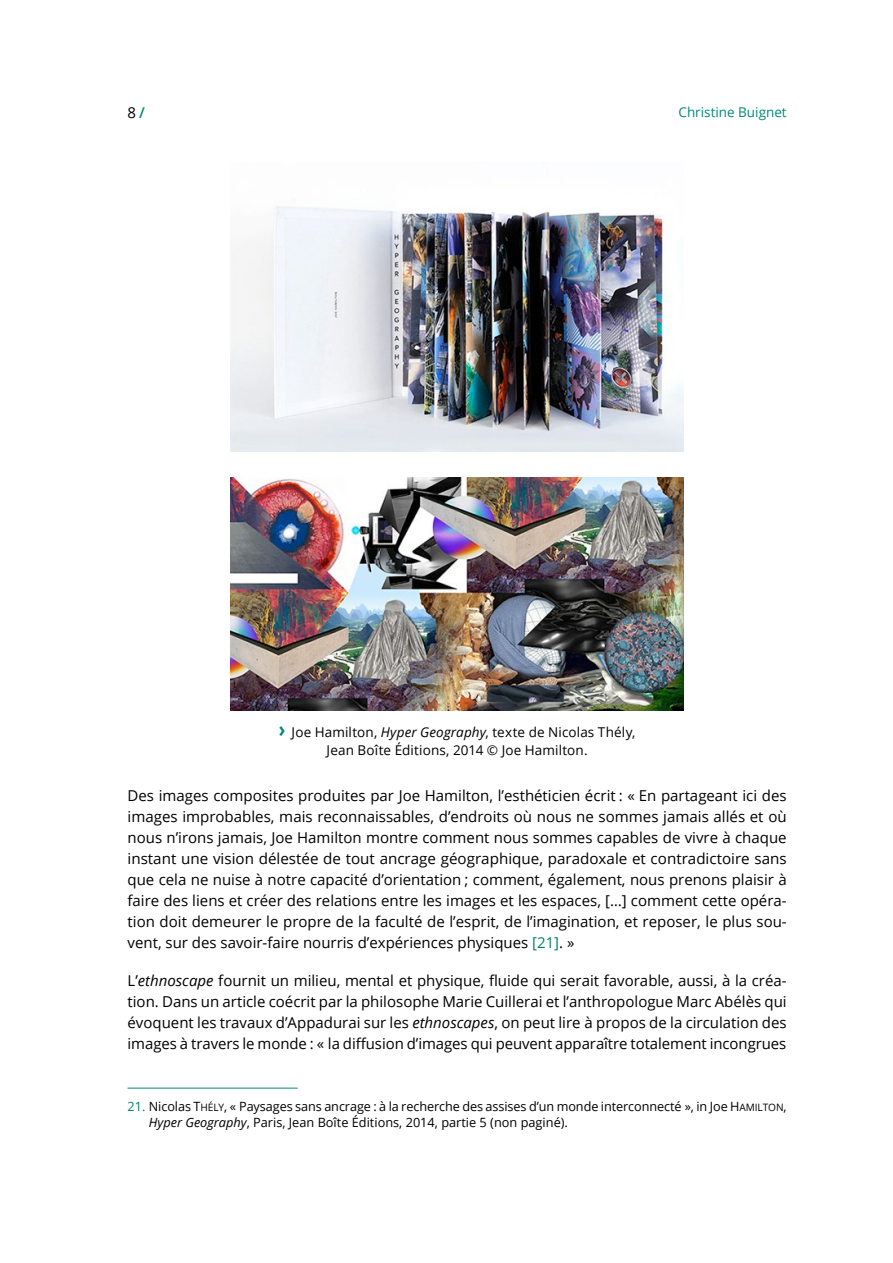
<style>
.page{position:relative;width:893px;height:1263px;background:#fff}
.page>*{position:absolute;margin:0;border:0;box-sizing:border-box;transform-origin:0 0}
.t1{font:15px/21px "Open Sans";color:#000;text-align:justify}
.t2{font:13.5px/18px "Open Sans";letter-spacing:.01em;color:#000;text-align:center}
.t3{font:13.5px "Open Sans";color:#00897a}
.t4{font:12.75px/16.2px "Open Sans";letter-spacing:-.005em;color:#000}
.s1{font-weight:600;color:#00897a}
.s2{font-weight:700;font-size:21.6px;color:#00897a}
.s3{font-style:italic}
.s4{color:#00806d}
.s5{font-family:"Open Sans SC800"}
.s6{font-family:"Open Sans SC800";font-size:10.2px}
</style>
<div class="page">
<img style="left:230px;top:206px;width:454px;height:245px">
<img style="left:230px;top:478px;width:454px;height:232px">
<hr style="left:128px;top:1088px;width:170px;height:1px;background:#00897a">
<p class="t1" style="left:128px;top:101px;width:19px">8<span class="s1">/</span></p>
<p class="t3" style="left:678px;top:102px;width:110px">Christine Buignet</p>
<p class="t2" style="left:279px;top:722px;width:358px"><span class="s2">›</span> Joe Hamilton, <span class="s3">Hyper Geography</span>, texte de Nicolas Thély,<br>Jean Boîte Éditions, 2014 © Joe Hamilton.</p>
<p class="t1" style="left:128px;top:785px;width:661px">Des images composites produites par Joe Hamilton, l’esthéticien écrit : « En partageant ici des images improbables, mais reconnaissables, d’endroits où nous ne sommes jamais allés et où nous n’irons jamais, Joe Hamilton montre comment nous sommes capables de vivre à chaque instant une vision délestée de tout ancrage géographique, paradoxale et contradictoire sans que cela ne nuise à notre capacité d’orientation ; comment, également, nous prenons plaisir à faire des liens et créer des relations entre les images et les espaces, […] comment cette opéra&shy;tion doit demeurer le propre de la faculté de l’esprit, de l’imagination, et reposer, le plus sou&shy;vent, sur des savoir-faire nourris d’expériences physiques <span class="s4">[21]</span>. »</p>
<p class="t1" style="left:128px;top:970px;width:661px">L’<span class="s3">ethnoscape</span> fournit un milieu, mental et physique, fluide qui serait favorable, aussi, à la créa&shy;tion. Dans un article coécrit par la philosophe Marie Cuillerai et l’anthropologue Marc Abélès qui évoquent les travaux d’Appadurai sur les <span class="s3">ethnoscapes</span>, on peut lire à propos de la circulation des images à travers le monde : « la diffusion d’images qui peuvent apparaître totalement incongrues</p>
<p class="t4" style="left:149px;top:1098px;width:639px;text-indent:-21px"><span class="s4">21.</span> Nicolas <span class="s5">T</span><span class="s6">HÉLY</span>, « Paysages sans ancrage : à la recherche des assises d’un monde interconnecté », in Joe <span class="s5">H</span><span class="s6">AMILTON</span>,<br><span class="s3">Hyper Geography</span>, Paris, Jean Boîte Éditions, 2014, partie 5 (non paginé).</p>
</div>
